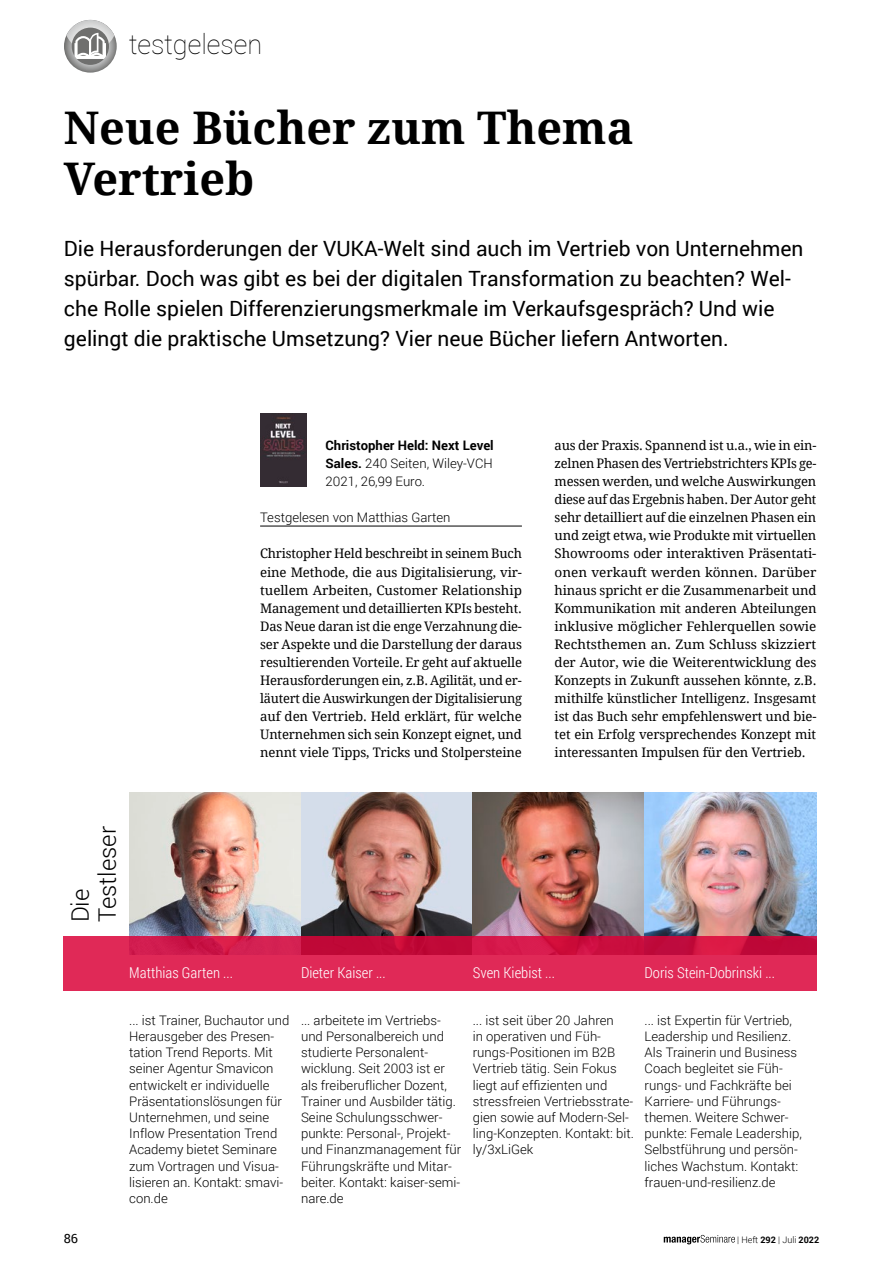
<style>
.page{position:relative;width:893px;height:1263px;background:#fff}
.page>*{position:absolute;margin:0;border:0;box-sizing:border-box;transform-origin:0 0}
.Stichzeile{font:700 45px/51px "Droid Serif";color:#000}
.t1{font:100 27px "Roboto";color:#000}
.t2{font:300 24px/27px "Roboto";color:#000}
.Vorspann{font:21px/30px "Roboto";color:#000}
.Autor{font:300 15px "Roboto Condensed";color:#fff}
.Standard_erster_Absa{font:13.2px/18px "Droid Serif";letter-spacing:-.01em;color:#000;text-align:justify}
.Bildunterschrift{font:300 13.2px/16.2px "Roboto";color:#000}
.Headline{font:300 13.2px/18px "Roboto";color:#000;text-align:justify}
.Subhead{font:300 13.2px "Roboto";color:#000}
.t3{font:12.75px "Roboto";color:#000}
.t4{font:300 9px "Roboto";color:#000}
.s1{font-weight:700}
</style>
<div class="page">
<svg style="left:664px;top:1235px;width:71px;height:9px"></svg>
<svg style="left:64px;top:20px;width:53px;height:53px"></svg>
<div style="left:72px;top:28px;width:37px;height:37px;background:#6f6f6e;border-radius:50%"></div>
<svg style="left:66px;top:20px;width:48px;height:39px"></svg>
<img style="left:129px;top:792px;width:687px;height:144px">
<svg style="left:64px;top:936px;width:753px;height:54px;background:#d82150"></svg>
<hr style="left:260px;top:526px;width:262px;height:1px;background:#000">
<img style="left:260px;top:414px;width:47px;height:72px">
<h2 class="t1" style="left:129px;top:26px;width:135px">testgelesen</h2>
<p class="Stichzeile" style="left:64px;top:103px;width:577px">Neue Bücher zum Thema -<br>Vertrieb</p>
<p class="Vorspann" style="left:64px;top:233px;width:741px">Die Herausforderungen der VUKA-Welt sind auch im Vertrieb von Unternehmen spürbar. Doch was gibt es bei der digitalen Transformation zu beachten? Wel&shy;che Rolle spielen Differenzierungsmerkmale im Verkaufsgespräch? Und wie gelingt die praktische Umsetzung? Vier neue Bücher liefern Antworten.</p>
<p class="Headline" style="left:326px;top:436px;width:170px"><span class="s1">Christopher Held: Next Level Sales.</span> 240 Seiten, Wiley-VCH 2021, 26,99 Euro.</p>
<p class="Subhead" style="left:260px;top:509px;width:192px">Testgelesen von Matthias Garten</p>
<p class="Standard_erster_Absa" style="left:260px;top:545px;width:263px">Christopher Held beschreibt in seinem Buch eine Methode, die aus Digitalisierung, vir&shy;tuellem Arbeiten, Customer Relationship Management und detaillierten KPIs besteht.<br>Das Neue daran ist die enge Verzahnung die&shy;ser Aspekte und die Darstellung der daraus resultierenden Vorteile. Er geht auf aktuelle Herausforderungen ein, z.B. Agilität, und er&shy;läutert die Auswirkungen der Digitalisierung auf den Vertrieb. Held erklärt, für welche Unternehmen sich sein Konzept eignet, und nennt viele Tipps, Tricks und Stolpersteine</p>
<p class="Standard_erster_Absa" style="left:555px;top:437px;width:263px">aus der Praxis. Spannend ist u.a., wie in ein&shy;zelnen Phasen des Vertriebstrichters KPIs ge&shy;messen werden, und welche Auswirkungen diese auf das Ergebnis haben. Der Autor geht sehr detailliert auf die einzelnen Phasen ein und zeigt etwa, wie Produkte mit virtuellen Showrooms oder interaktiven Präsentati&shy;onen verkauft werden können. Darüber hinaus spricht er die Zusammenarbeit und Kommunikation mit anderen Abteilungen inklusive möglicher Fehlerquellen sowie Rechtsthemen an. Zum Schluss skizziert der Autor, wie die Weiterentwicklung des Konzepts in Zukunft aussehen könnte, z.B. mithilfe künstlicher Intelligenz. Insgesamt ist das Buch sehr empfehlenswert und bie&shy;tet ein Erfolg versprechendes Konzept mit interessanten Impulsen für den Vertrieb.</p>
<h3 class="t2" style="left:66px;top:922px;width:98px;rotate:-90deg">Die<br>Testleser</h3>
<p class="Autor" style="left:129px;top:963px;width:105px">Matthias Garten ...</p>
<p class="Autor" style="left:301px;top:963px;width:86px">Dieter Kaiser ...</p>
<p class="Autor" style="left:473px;top:963px;width:84px">Sven Kiebist ...</p>
<p class="Autor" style="left:645px;top:963px;width:132px">Doris Stein-Dobrinski ...</p>
<p class="Bildunterschrift" style="left:129px;top:1011px;width:162px">... ist Trainer, Buchautor und<br>Herausgeber des Presen&shy;tation Trend Reports. Mit seiner Agentur Smavicon entwickelt er individuelle<br>Präsentationslösungen für<br>Unternehmen, und seine<br>Inflow Presentation Trend<br>Academy bietet Seminare zum Vortragen und Visua&shy;lisieren an. Kontakt: smavi&shy;con.de</p>
<p class="Bildunterschrift" style="left:301px;top:1011px;width:162px">... arbeitete im Vertriebs&shy;und Personalbereich und studierte Personalent&shy;wicklung. Seit 2003 ist er als freiberuflicher Dozent,<br>Trainer und Ausbilder tätig.<br>Seine Schulungsschwer&shy;punkte: Personal-, Projekt&shy;und Finanzmanagement für<br>Führungskräfte und Mitar&shy;beiter. Kontakt: kaiser-semi&shy;nare.de</p>
<p class="Bildunterschrift" style="left:473px;top:1011px;width:163px">... ist seit über 20 Jahren<br>in operativen und Füh&shy;rungs-Positionen im B2B<br>Vertrieb tätig. Sein Fokus liegt auf effizienten und stressfreien Vertriebsstrate&shy;gien sowie auf Modern-Sel&shy;ling-Konzepten. Kontakt: bit. ly/3xLiGek</p>
<p class="Bildunterschrift" style="left:645px;top:1011px;width:159px">... ist Expertin für Vertrieb,<br>Leadership und Resilienz.<br>Als Trainerin und Business<br>Coach begleitet sie Füh&shy;rungs- und Fachkräfte bei<br>Karriere- und Führungs&shy;themen. Weitere Schwer&shy;punkte: Female Leadership,<br>Selbstführung und persön&shy;liches Wachstum. Kontakt: frauen-und-resilienz.de</p>
<p class="t3" style="left:64px;top:1230px;width:16px">86</p>
<p class="t4" style="left:737px;top:1233px;width:84px">| Heft <span class="s1">292</span> | Juli <span class="s1">2022</span></p>
</div>
